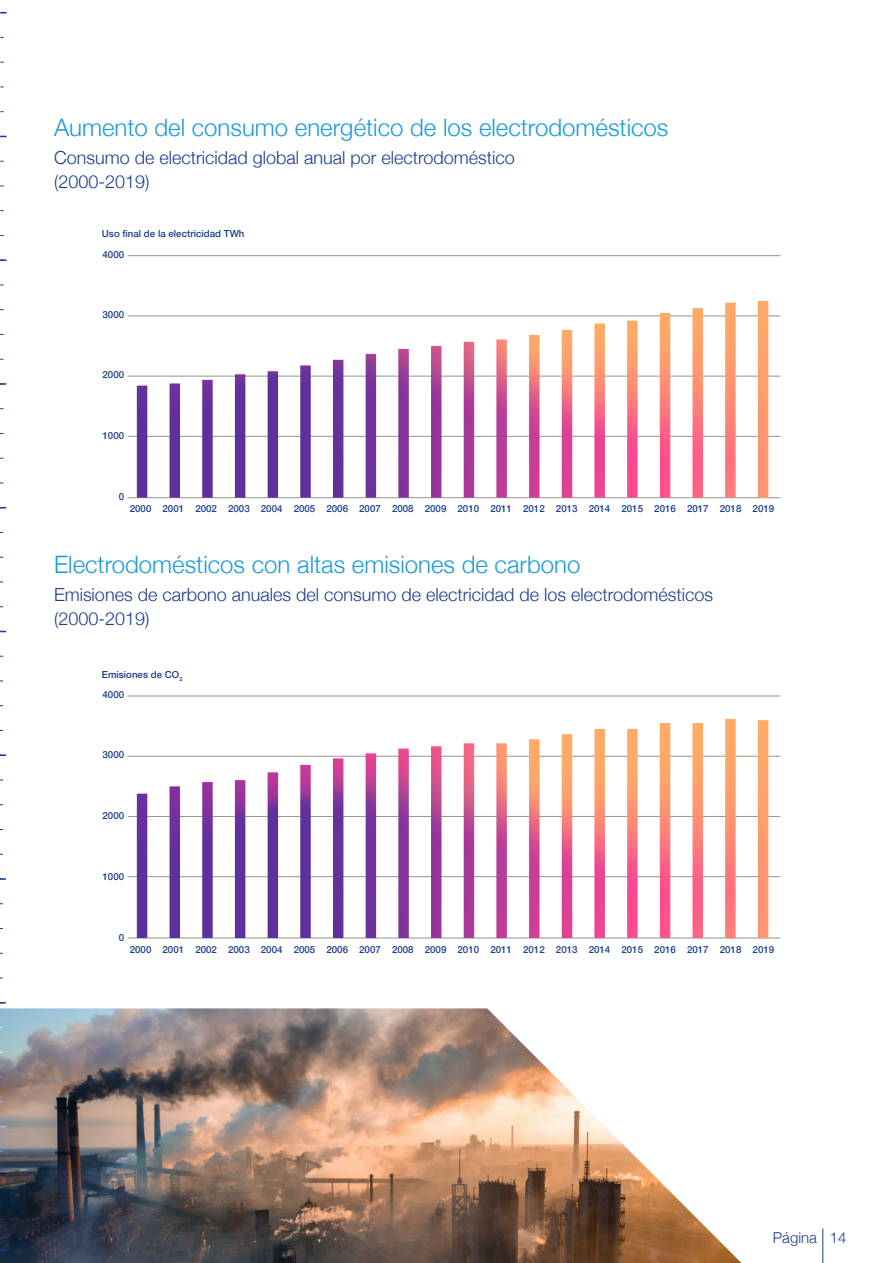
<style>
.page{position:relative;width:893px;height:1263px;background:#fff}
.page>*{position:absolute;margin:0;border:0;box-sizing:border-box;transform-origin:0 0}
.Sub_Heading_1{font:300 24px "Helvetica Neue";color:#1c9bd8}
.Sub_Heading_2{font:300 18px/24px "Helvetica Neue";color:#1a3c8d}
.t1{font:300 15px "Helvetica Neue";color:#1a3c8d}
.t2{font:500 9.75px "Helvetica Neue";color:#1a3d8c}
</style>
<div class="page">
<img style="left:0;top:1008px;width:741px;height:255px">
<hr style="left:128px;top:436px;width:652px;height:1px;background:#94948a">
<hr style="left:128px;top:497px;width:652px;height:1px;background:#94948a">
<hr style="left:128px;top:376px;width:652px;height:1px;background:#94948a">
<hr style="left:128px;top:315px;width:652px;height:1px;background:#94948a">
<hr style="left:128px;top:255px;width:652px;height:1px;background:#94948a">
<svg style="left:137px;top:301px;width:631px;height:197px"></svg>
<hr style="left:128px;top:876px;width:652px;height:1px;background:#94948a">
<hr style="left:128px;top:937px;width:652px;height:1px;background:#94948a">
<hr style="left:128px;top:816px;width:652px;height:1px;background:#94948a">
<hr style="left:128px;top:756px;width:652px;height:1px;background:#94948a">
<hr style="left:128px;top:695px;width:652px;height:1px;background:#94948a">
<svg style="left:137px;top:719px;width:631px;height:219px"></svg>
<svg style="left:0;top:1249px;width:6px;height:2px"></svg>
<svg style="left:0;top:878px;width:6px;height:2px"></svg>
<svg style="left:0;top:754px;width:6px;height:2px"></svg>
<svg style="left:0;top:383px;width:6px;height:2px"></svg>
<svg style="left:0;top:259px;width:6px;height:2px"></svg>
<hr style="left:822px;top:1228px;width:1px;height:35px;background:#1a3c8d">
<p class="Sub_Heading_1" style="left:54px;top:108px;width:616px">Aumento del consumo energético de los electrodomésticos</p>
<p class="Sub_Heading_2" style="left:54px;top:145px;width:462px">Consumo de electricidad global anual por electrodoméstico (2000-2019)</p>
<p class="t2" style="left:102px;top:226px;width:144px">Uso final de la electricidad TWh</p>
<p class="t2" style="left:103px;top:247px;width:23px">4000</p>
<p class="t2" style="left:103px;top:307px;width:23px">3000</p>
<p class="t2" style="left:103px;top:367px;width:23px">2000</p>
<p class="t2" style="left:103px;top:428px;width:23px">1000</p>
<p class="t2" style="left:119px;top:489px;width:7px">0</p>
<p class="t2" style="left:130px;top:501px;width:23px">2000</p>
<p class="t2" style="left:163px;top:501px;width:613px">2001 2002 2003 2004 2005 2006 2007 2008 2009 2010 2011 2012 2013 2014 2015 2016 2017 2018 2019</p>
<p class="Sub_Heading_1" style="left:54px;top:545px;width:528px">Electrodomésticos con altas emisiones de carbono</p>
<p class="Sub_Heading_2" style="left:54px;top:581px;width:661px">Emisiones de carbono anuales del consumo de electricidad de los electrodomésticos (2000-2019)</p>
<p class="t2" style="left:102px;top:666px;width:82px">Emisiones de CO<sub>2</sub></p>
<p class="t2" style="left:103px;top:687px;width:23px">4000</p>
<p class="t2" style="left:103px;top:747px;width:23px">3000</p>
<p class="t2" style="left:103px;top:807px;width:23px">2000</p>
<p class="t2" style="left:103px;top:868px;width:23px">1000</p>
<p class="t2" style="left:119px;top:929px;width:7px">0</p>
<p class="t2" style="left:130px;top:941px;width:23px">2000</p>
<p class="t2" style="left:163px;top:941px;width:613px">2001 2002 2003 2004 2005 2006 2007 2008 2009 2010 2011 2012 2013 2014 2015 2016 2017 2018 2019</p>
<h3 class="t1" style="left:773px;top:1225px;width:75px">Página 14</h3>
</div>
